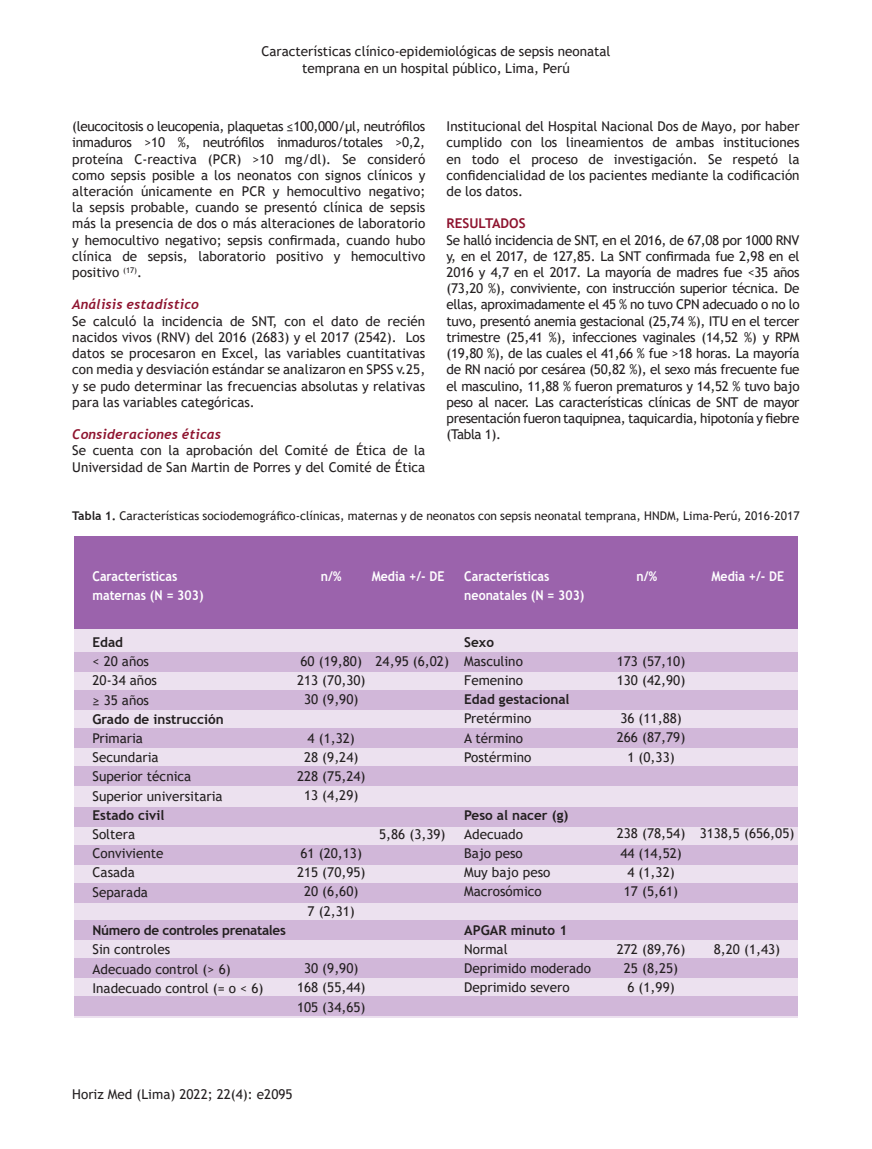
<style>
.page{position:relative;width:872px;height:1149px;background:#fff}
.page>*{position:absolute;margin:0;border:0;box-sizing:border-box;transform-origin:0 0}
.TEXTO_PRINCIPAL_HORI{font:13.5px/19.2px "Trebuchet MS";color:#231f20}
.ENCABEZADO_AUTOR{font:13.5px/16.2px "Trebuchet MS";color:#231f20;text-align:center}
.t1{font:700 13.5px/19.2px "Trebuchet MS";color:#fff;scale:.91 1}
.SUBTITULO_minusculas{font:italic 700 13.5px "Trebuchet";letter-spacing:.01em;color:#8e142f}
.SUBTITULO_MAYUSCULAS{font:700 13.5px "Trebuchet MS";color:#8e142f}
.LEYENDAS_cuadros{font:12px "Trebuchet MS";color:#231f20}
.s1{font-weight:700}
</style>
<div class="page">
<div style="left:74px;top:536px;width:723px;height:481px;background:#ece1ef"></div>
<div style="left:74px;top:728px;width:723px;height:19px;background:#d1b7d9"></div>
<div style="left:74px;top:690px;width:723px;height:19px;background:#d1b7d9"></div>
<div style="left:74px;top:652px;width:723px;height:19px;background:#d1b7d9"></div>
<div style="left:74px;top:765px;width:723px;height:20px;background:#d1b7d9"></div>
<div style="left:74px;top:958px;width:723px;height:19px;background:#d1b7d9"></div>
<div style="left:74px;top:996px;width:723px;height:19px;background:#d1b7d9"></div>
<div style="left:74px;top:920px;width:723px;height:19px;background:#d1b7d9"></div>
<div style="left:74px;top:882px;width:723px;height:20px;background:#d1b7d9"></div>
<div style="left:74px;top:844px;width:723px;height:20px;background:#d1b7d9"></div>
<div style="left:74px;top:806px;width:723px;height:20px;background:#d1b7d9"></div>
<div style="left:74px;top:536px;width:723px;height:92px;background:#9b63ac"></div>
<p class="ENCABEZADO_AUTOR" style="left:261px;top:43px;width:351px">Características clínico-epidemiológicas de sepsis neonatal temprana en un hospital público, Lima, Perú</p>
<p class="TEXTO_PRINCIPAL_HORI" style="left:72px;top:118px;width:354px;line-height:16.2px;text-align:justify">(leucocitosis o leucopenia, plaquetas ≤100,000/μl, neutrófilos inmaduros &gt;10 %, neutrófilos inmaduros/totales &gt;0,2, proteína C-reactiva (PCR) &gt;10 mg/dl). Se consideró como sepsis posible a los neonatos con signos clínicos y alteración únicamente en PCR y hemocultivo negativo; la sepsis probable, cuando se presentó clínica de sepsis más la presencia de dos o más alteraciones de laboratorio y hemocultivo negativo; sepsis confirmada, cuando hubo clínica de sepsis, laboratorio positivo y hemocultivo positivo <sup>(17)</sup>.</p>
<p class="SUBTITULO_minusculas" style="left:72px;top:296px;width:128px">Análisis estadístico</p>
<p class="TEXTO_PRINCIPAL_HORI" style="left:72px;top:312px;width:354px;line-height:16.2px;text-align:justify">Se calculó la incidencia de SNT, con el dato de recién nacidos vivos (RNV) del 2016 (2683) y el 2017 (2542). Los datos se procesaron en Excel, las variables cuantitativas con media y desviación estándar se analizaron en SPSS v.25, y se pudo determinar las frecuencias absolutas y relativas para las variables categóricas.</p>
<p class="SUBTITULO_minusculas" style="left:72px;top:425px;width:150px">Consideraciones éticas</p>
<p class="TEXTO_PRINCIPAL_HORI" style="left:72px;top:442px;width:354px;line-height:16.2px">Se cuenta con la aprobación del Comité de Ética de la<br>Universidad de San Martin de Porres y del Comité de Ética</p>
<p class="TEXTO_PRINCIPAL_HORI" style="left:446px;top:118px;width:354px;line-height:16.2px;text-align:justify">Institucional del Hospital Nacional Dos de Mayo, por haber cumplido con los lineamientos de ambas instituciones en todo el proceso de investigación. Se respetó la confidencialidad de los pacientes mediante la codificación de los datos.</p>
<p class="SUBTITULO_MAYUSCULAS" style="left:446px;top:215px;width:81px">RESULTADOS</p>
<p class="TEXTO_PRINCIPAL_HORI" style="left:446px;top:231px;width:354px;line-height:16.2px;text-align:justify">Se halló incidencia de SNT, en el 2016, de 67,08 por 1000 RNV y, en el 2017, de 127,85. La SNT confirmada fue 2,98 en el 2016 y 4,7 en el 2017. La mayoría de madres fue &lt;35 años (73,20 %), conviviente, con instrucción superior técnica. De ellas, aproximadamente el 45 % no tuvo CPN adecuado o no lo tuvo, presentó anemia gestacional (25,74 %), ITU en el tercer trimestre (25,41 %), infecciones vaginales (14,52 %) y RPM (19,80 %), de las cuales el 41,66 % fue &gt;18 horas. La mayoría de RN nació por cesárea (50,82 %), el sexo más frecuente fue el masculino, 11,88 % fueron prematuros y 14,52 % tuvo bajo peso al nacer. Las características clínicas de SNT de mayor presentación fueron taquipnea, taquicardia, hipotonía y fiebre (Tabla 1).</p>
<p class="LEYENDAS_cuadros" style="left:72px;top:508px;width:729px"><span class="s1">Tabla 1.</span> Características sociodemográfico-clínicas, maternas y de neonatos con sepsis neonatal temprana, HNDM, Lima-Perú, 2016-2017</p>
<p class="t1" style="left:92px;top:566px;width:123px">Características maternas (N = 303)</p>
<p class="t1" style="left:321px;top:566px;width:24px">n/%</p>
<p class="t1" style="left:372px;top:566px;width:81px">Media +/- DE</p>
<p class="t1" style="left:464px;top:566px;width:134px">Características neonatales (N = 303)</p>
<p class="t1" style="left:636px;top:566px;width:24px">n/%</p>
<p class="t1" style="left:711px;top:566px;width:81px">Media +/- DE</p>
<p class="TEXTO_PRINCIPAL_HORI" style="left:92px;top:632px;width:133px"><span class="s1">Edad<br></span>&lt; 20 años<br>20-34 años<br>≥ 35 años<br><span class="s1">Grado de instrucción<br></span>Primaria<br>Secundaria<br>Superior técnica<br>Superior universitaria<br><span class="s1">Estado civil<br></span>Soltera<br>Conviviente<br>Casada<br>Separada</p>
<p class="TEXTO_PRINCIPAL_HORI" style="left:92px;top:920px;width:195px"><span class="s1">Número de controles prenatales<br></span>Sin controles<br>Adecuado control (&gt; 6)<br>Inadecuado control (= o &lt; 6)</p>
<p class="TEXTO_PRINCIPAL_HORI" style="left:297px;top:651px;width:70px;text-align:center">60 (19,80)<br>213 (70,30)<br>30 (9,90)</p>
<p class="TEXTO_PRINCIPAL_HORI" style="left:297px;top:728px;width:70px;text-align:center">4 (1,32)<br>28 (9,24)<br>228 (75,24)<br>13 (4,29)</p>
<p class="TEXTO_PRINCIPAL_HORI" style="left:297px;top:843px;width:70px;text-align:center">61 (20,13)<br>215 (70,95)<br>20 (6,60)<br>7 (2,31)</p>
<p class="TEXTO_PRINCIPAL_HORI" style="left:375px;top:651px;width:75px">24,95 (6,02)</p>
<p class="TEXTO_PRINCIPAL_HORI" style="left:379px;top:823px;width:68px">5,86 (3,39)</p>
<p class="TEXTO_PRINCIPAL_HORI" style="left:297px;top:958px;width:70px;text-align:center">30 (9,90)<br>168 (55,44)<br>105 (34,65)</p>
<p class="TEXTO_PRINCIPAL_HORI" style="left:464px;top:632px;width:107px"><span class="s1">Sexo<br></span>Masculino<br>Femenino<br><span class="s1">Edad gestacional<br></span>Pretérmino<br>A término<br>Postérmino</p>
<p class="TEXTO_PRINCIPAL_HORI" style="left:464px;top:804px;width:106px"><span class="s1">Peso al nacer (g)<br></span>Adecuado<br>Bajo peso<br>Muy bajo peso<br>Macrosómico</p>
<p class="TEXTO_PRINCIPAL_HORI" style="left:464px;top:920px;width:128px"><span class="s1">APGAR minuto 1<br></span>Normal<br>Deprimido moderado<br>Deprimido severo</p>
<p class="TEXTO_PRINCIPAL_HORI" style="left:617px;top:650px;width:70px">173 (57,10)<br>130 (42,90)</p>
<p class="TEXTO_PRINCIPAL_HORI" style="left:617px;top:708px;width:70px;text-align:center">36 (11,88)<br>266 (87,79)<br>1 (0,33)</p>
<p class="TEXTO_PRINCIPAL_HORI" style="left:617px;top:823px;width:70px;text-align:center">238 (78,54)<br>44 (14,52)<br>4 (1,32)<br>17 (5,61)</p>
<p class="TEXTO_PRINCIPAL_HORI" style="left:699px;top:823px;width:96px">3138,5 (656,05)</p>
<p class="TEXTO_PRINCIPAL_HORI" style="left:617px;top:938px;width:70px;text-align:center">272 (89,76)<br>25 (8,25)<br>6 (1,99)</p>
<p class="TEXTO_PRINCIPAL_HORI" style="left:714px;top:938px;width:68px">8,20 (1,43)</p>
<p class="TEXTO_PRINCIPAL_HORI" style="left:72px;top:1084px;width:222px">Horiz Med (Lima) 2022; 22(4): e2095</p>
</div>
